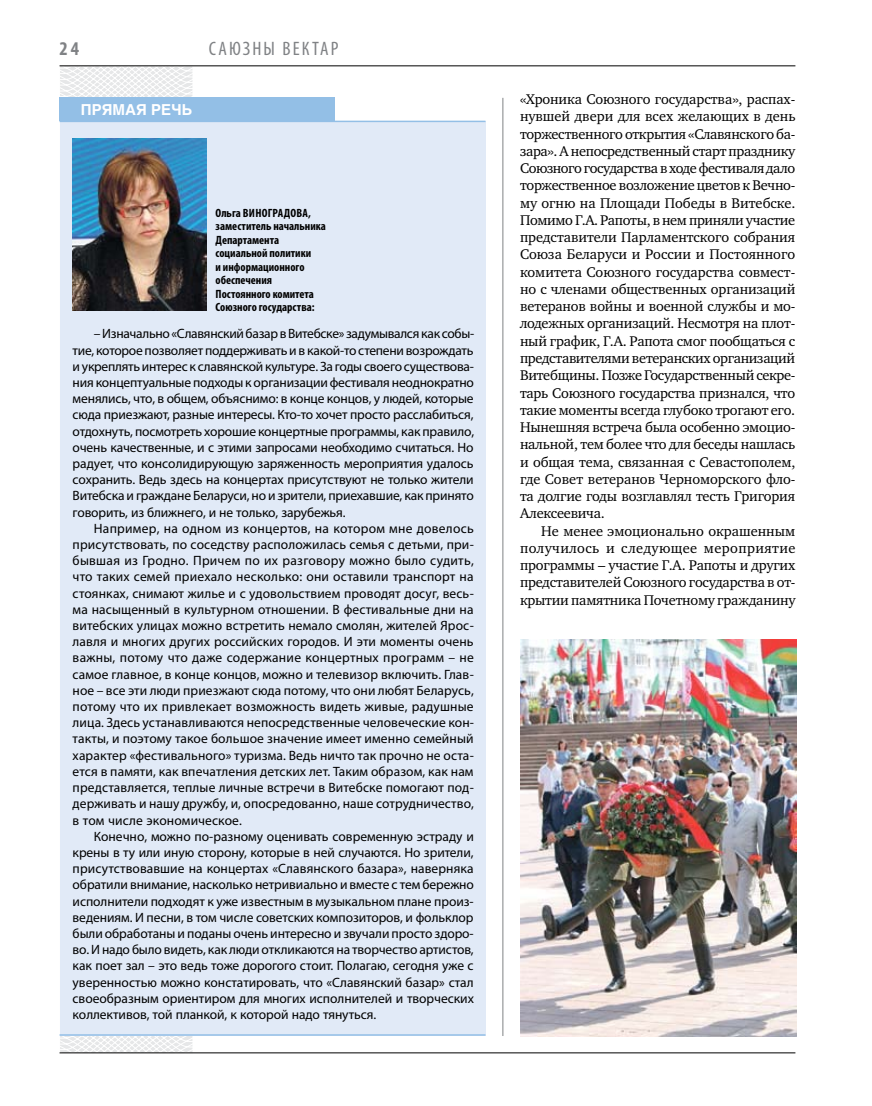
<style>
.page{position:relative;width:872px;height:1106px;background:#fff}
.page>*{position:absolute;margin:0;border:0;box-sizing:border-box;transform-origin:0 0}
.t1{font:condensed 19.5px "Myriad Pro";letter-spacing:.13em;color:#808285}
.t2{font:700 condensed 19.5px "Myriad Pro";color:#808285}
.t3{font:700 15px "Helios";color:#fff}
.t4{font:14.4px/17.2px "Charter C";letter-spacing:-.015em;color:#000;text-align:justify}
.t5{font:13.5px/16.2px "Myriad Pro";letter-spacing:-.005em;color:#000;text-align:justify}
.t6{font:700 condensed 12px/13.5px "Myriad Pro";color:#000}
</style>
<div class="page">
<svg style="left:59px;top:65px;width:192px;height:989px"></svg>
<hr style="left:502px;top:98px;width:1px;height:938px;background:#808285">
<hr style="left:60px;top:1052px;width:735px;height:1px;background:#000">
<hr style="left:60px;top:65px;width:735px;height:1px;background:#000">
<div style="left:60px;top:122px;width:425px;height:913px;background:#e1eaf7"></div>
<hr style="left:60px;top:1034px;width:425px;height:1px;background:#93bfe6">
<div style="left:60px;top:98px;width:275px;height:23px;background:#93bfe6"></div>
<img style="left:72px;top:138px;width:135px;height:173px">
<img style="left:520px;top:639px;width:276px;height:397px">
<hr style="left:60px;top:121px;width:425px;height:1px;background:#93bfe6">
<h1 class="t2" style="left:60px;top:37px;width:21px">24</h1>
<h1 class="t1" style="left:209px;top:37px;width:131px">саюзны вектар</h1>
<p class="t3" style="left:81px;top:101px;width:113px">прямая речь</p>
<p class="t6" style="left:216px;top:206px;width:112px">Ольга Виноградова, заместитель начальника<br>Департамента социальной политики<br>и информационного обеспечения<br>Постоянного комитета<br>Союзного государства:</p>
<p class="t5" style="left:73px;top:325px;width:403px;text-indent:21px">– Изначально «Славянский базар в Витебске» задумывался как собы&shy;тие, которое позволяет поддерживать и в какой-то степени возрождать и укреплять интерес к славянской культуре. За годы своего существова&shy;ния концептуальные подходы к организации фестиваля неоднократно менялись, что, в общем, объяснимо: в конце концов, у людей, которые сюда приезжают, разные интересы. Кто-то хочет просто расслабиться, отдохнуть, посмотреть хорошие концертные программы, как правило, очень качественные, и с этими запросами необходимо считаться. Но радует, что консолидирующую заряженность мероприятия удалось сохранить. Ведь здесь на концертах присутствуют не только жители Витебска и граждане Беларуси, но и зрители, приехавшие, как принято говорить, из ближнего, и не только, зарубежья.</p>
<p class="t5" style="left:73px;top:520px;width:403px;text-indent:21px">Например, на одном из концертов, на котором мне довелось присутствовать, по соседству расположилась семья с детьми, при&shy;бывшая из Гродно. Причем по их разговору можно было судить, что таких семей приехало несколько: они оставили транспорт на стоянках, снимают жилье и с удовольствием проводят досуг, весь&shy;ма насыщенный в культурном отношении. В фестивальные дни на витебских улицах можно встретить немало смолян, жителей Ярос&shy;лавля и многих других российских городов. И эти моменты очень важны, потому что даже содержание концертных программ – не самое главное, в конце концов, можно и телевизор включить. Глав&shy;ное – все эти люди приезжают сюда потому, что они любят Беларусь, потому что их привлекает возможность видеть живые, радушные лица. Здесь устанавливаются непосредственные человеческие кон&shy;такты, и поэтому такое большое значение имеет именно семейный характер «фестивального» туризма. Ведь ничто так прочно не оста&shy;ется в памяти, как впечатления детских лет. Таким образом, как нам представляется, теплые личные встречи в Витебске помогают под&shy;держивать и нашу дружбу, и, опосредованно, наше сотрудничество, в том числе экономическое.</p>
<p class="t5" style="left:73px;top:828px;width:403px;text-indent:21px">Конечно, можно по-разному оценивать современную эстраду и крены в ту или иную сторону, которые в ней случаются. Но зрители, присутствовавшие на концертах «Славянского базара», наверняка обратили внимание, насколько нетривиально и вместе с тем бережно исполнители подходят к уже известным в музыкальном плане произ&shy;ведениям. И песни, в том числе советских композиторов, и фольклор были обработаны и поданы очень интересно и звучали просто здоро&shy;во. И надо было видеть, как люди откликаются на творчество артистов, как поет зал – это ведь тоже дорогого стоит. Полагаю, сегодня уже с уверенностью можно констатировать, что «Славянский базар» стал своеобразным ориентиром для многих исполнителей и творческих коллективов, той планкой, к которой надо тянуться.</p>
<p class="t4" style="left:520px;top:91px;width:277px">«Хроника Союзного государства», распах&shy;нувшей двери для всех желающих в день торжественного открытия «Славянского ба&shy;зара». А непосредственный старт празднику Союзного государства в ходе фестиваля дало торжественное возложение цветов к Вечно&shy;му огню на Площади Победы в Витебске.<br>Помимо Г.А. Рапоты, в нем приняли участие представители Парламентского собрания Союза Беларуси и России и Постоянного комитета Союзного государства совмест&shy;но с членами общественных организаций ветеранов войны и военной службы и мо&shy;лодежных организаций. Несмотря на плот&shy;ный график, Г.А. Рапота смог пообщаться с представителями ветеранских организаций Витебщины. Позже Государственный секре&shy;тарь Союзного государства признался, что такие моменты всегда глубоко трогают его.<br>Нынешняя встреча была особенно эмоцио&shy;нальной, тем более что для беседы нашлась и общая тема, связанная с Севастополем, где Совет ветеранов Черноморского фло&shy;та долгие годы возглавлял тесть Григория Алексеевича.</p>
<p class="t4" style="left:520px;top:522px;width:277px;text-indent:21px">Не менее эмоционально окрашенным получилось и следующее мероприятие программы – участие Г.А. Рапоты и других представителей Союзного государства в от&shy;крытии памятника Почетному гражданину</p>
</div>
